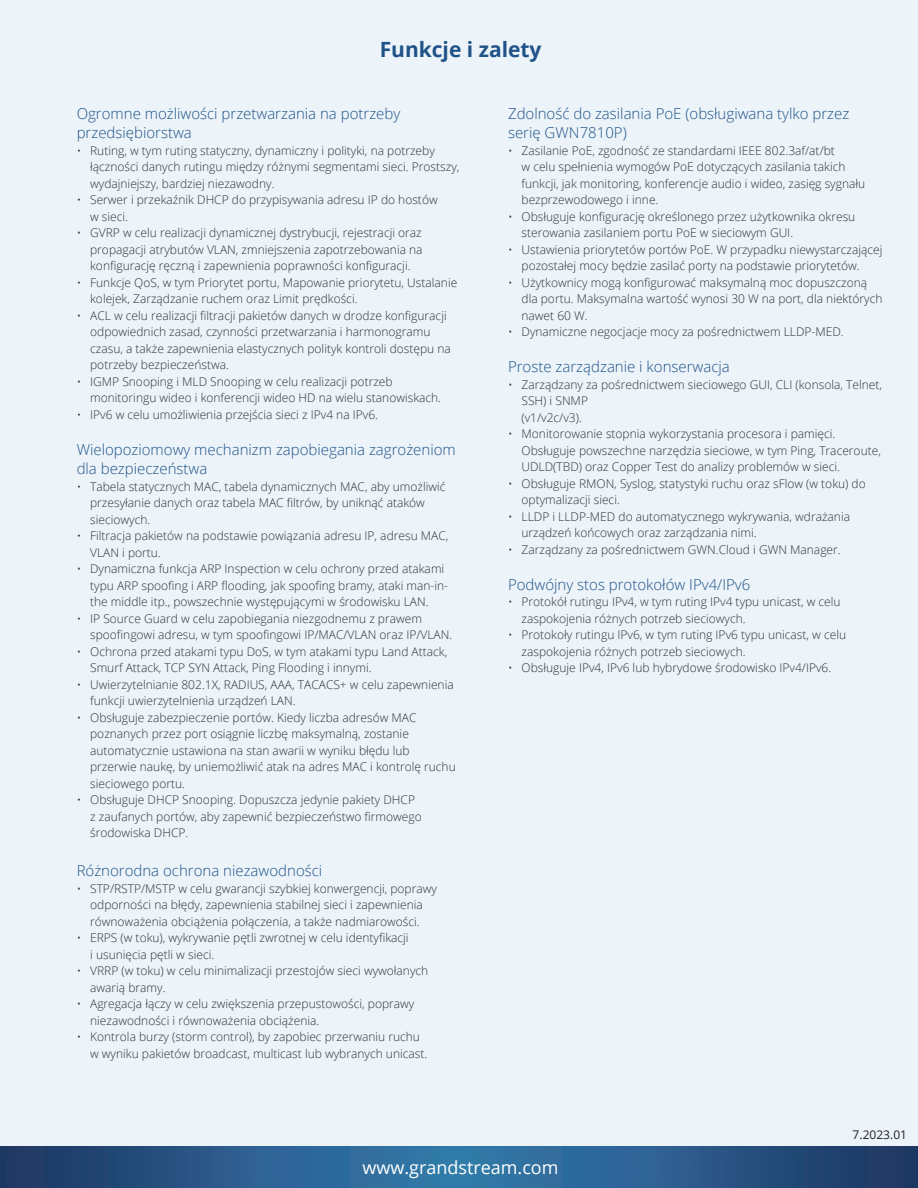
<style>
.page{position:relative;width:918px;height:1188px;background:#fff}
.page>*{position:absolute;margin:0;border:0;box-sizing:border-box;transform-origin:0 0}
.Body{font:700 21px "Open Sans";color:#1f5388}
.t1{font:18px "Open Sans";color:#fff}
.t2{font:300 15px/19.5px "Open Sans";color:#1f5388}
.t3{font:300 12px/16.5px "Open Sans";color:#2f3234}
.t4{font:12px "Open Sans";color:#231f20}
</style>
<div class="page">
<div style="left:0;top:0;width:918px;height:1146px;background:#ecf3f9"></div>
<svg style="left:0;top:1146px;width:918px;height:42px;background:#295988"></svg>
<p class="Body" style="left:380px;top:34px;width:163px">Funkcje i zalety</p>
<p class="t2" style="left:77px;top:103px;width:325px">Ogromne możliwości przetwarzania na potrzeby przedsiębiorstwa</p>
<p class="t3" style="left:90px;top:142px;width:371px;text-indent:-14px">• Ruting, w tym ruting statyczny, dynamiczny i polityki, na potrzeby łączności danych rutingu między różnymi segmentami sieci. Prostszy, wydajniejszy, bardziej niezawodny.</p>
<p class="t3" style="left:90px;top:191px;width:349px;text-indent:-14px">• Serwer i przekaźnik DHCP do przypisywania adresu IP do hostów w sieci.</p>
<p class="t3" style="left:90px;top:224px;width:334px;text-align:justify;text-indent:-14px">• GVRP w celu realizacji dynamicznej dystrybucji, rejestracji oraz propagacji atrybutów VLAN, zmniejszenia zapotrzebowania na konfigurację ręczną i zapewnienia poprawności konfiguracji.</p>
<p class="t3" style="left:90px;top:274px;width:369px;text-indent:-14px">• Funkcje QoS, w tym Priorytet portu, Mapowanie priorytetu, Ustalanie kolejek, Zarządzanie ruchem oraz Limit prędkości.</p>
<p class="t3" style="left:90px;top:307px;width:362px;text-indent:-14px">• ACL w celu realizacji filtracji pakietów danych w drodze konfiguracji odpowiednich zasad, czynności przetwarzania i harmonogramu czasu, a także zapewnienia elastycznych polityk kontroli dostępu na potrzeby bezpieczeństwa.</p>
<p class="t3" style="left:90px;top:373px;width:353px;text-indent:-14px">• IGMP Snooping i MLD Snooping w celu realizacji potrzeb monitoringu wideo i konferencji wideo HD na wielu stanowiskach.</p>
<p class="t3" style="left:77px;top:406px;width:303px">• IPv6 w celu umożliwienia przejścia sieci z IPv4 na IPv6.</p>
<p class="t2" style="left:77px;top:439px;width:381px">Wielopoziomowy mechanizm zapobiegania zagrożeniom dla bezpieczeństwa</p>
<p class="t3" style="left:90px;top:478px;width:357px;text-indent:-14px">• Tabela statycznych MAC, tabela dynamicznych MAC, aby umożliwić przesyłanie danych oraz tabela MAC filtrów, by uniknąć ataków sieciowych.</p>
<p class="t3" style="left:90px;top:527px;width:360px;text-indent:-14px">• Filtracja pakietów na podstawie powiązania adresu IP, adresu MAC,<br>VLAN i portu.</p>
<p class="t3" style="left:90px;top:560px;width:359px;text-indent:-14px">• Dynamiczna funkcja ARP Inspection w celu ochrony przed atakami typu ARP spoofing i ARP flooding, jak spoofing bramy, ataki man-in&shy;the middle itp., powszechnie występującymi w środowisku LAN.</p>
<p class="t3" style="left:90px;top:610px;width:364px;text-indent:-14px">• IP Source Guard w celu zapobiegania niezgodnemu z prawem spoofingowi adresu, w tym spoofingowi IP/MAC/VLAN oraz IP/VLAN.</p>
<p class="t3" style="left:90px;top:643px;width:359px;text-indent:-14px">• Ochrona przed atakami typu DoS, w tym atakami typu Land Attack,<br>Smurf Attack, TCP SYN Attack, Ping Flooding i innymi.</p>
<p class="t3" style="left:90px;top:676px;width:365px;text-indent:-14px">• Uwierzytelnianie 802.1X, RADIUS, AAA, TACACS+ w celu zapewnienia funkcji uwierzytelnienia urządzeń LAN.</p>
<p class="t3" style="left:90px;top:709px;width:367px;text-indent:-14px">• Obsługuje zabezpieczenie portów. Kiedy liczba adresów MAC poznanych przez port osiągnie liczbę maksymalną, zostanie automatycznie ustawiona na stan awarii w wyniku błędu lub przerwie naukę, by uniemożliwić atak na adres MAC i kontrolę ruchu sieciowego portu.</p>
<p class="t3" style="left:90px;top:791px;width:333px;text-indent:-14px">• Obsługuje DHCP Snooping. Dopuszcza jedynie pakiety DHCP z zaufanych portów, aby zapewnić bezpieczeństwo firmowego środowiska DHCP.</p>
<p class="t2" style="left:77px;top:861px;width:247px">Różnorodna ochrona niezawodności</p>
<p class="t3" style="left:77px;top:880px;width:362px;text-align:center">• STP/RSTP/MSTP w celu gwarancji szybkiej konwergencji, poprawy odporności na błędy, zapewnienia stabilnej sieci i zapewnienia równoważenia obciążenia połączenia, a także nadmiarowości.</p>
<p class="t3" style="left:90px;top:929px;width:320px;text-indent:-14px">• ERPS (w toku), wykrywanie pętli zwrotnej w celu identyfikacji i usunięcia pętli w sieci.</p>
<p class="t3" style="left:90px;top:962px;width:340px;text-indent:-14px">• VRRP (w toku) w celu minimalizacji przestojów sieci wywołanych awarią bramy.</p>
<p class="t3" style="left:90px;top:995px;width:326px;text-indent:-14px">• Agregacja łączy w celu zwiększenia przepustowości, poprawy niezawodności i równoważenia obciążenia.</p>
<p class="t3" style="left:90px;top:1028px;width:339px;text-indent:-14px">• Kontrola burzy (storm control), by zapobiec przerwaniu ruchu w wyniku pakietów broadcast, multicast lub wybranych unicast.</p>
<p class="t2" style="left:508px;top:103px;width:343px">Zdolność do zasilania PoE (obsługiwana tylko przez serię GWN7810P)</p>
<p class="t3" style="left:522px;top:142px;width:345px;text-indent:-14px">• Zasilanie PoE, zgodność ze standardami IEEE 802.3af/at/bt<br>w celu spełnienia wymogów PoE dotyczących zasilania takich funkcji, jak monitoring, konferencje audio i wideo, zasięg sygnału bezprzewodowego i inne.</p>
<p class="t3" style="left:522px;top:208px;width:335px;text-indent:-14px">• Obsługuje konfigurację określonego przez użytkownika okresu sterowania zasilaniem portu PoE w sieciowym GUI.</p>
<p class="t3" style="left:522px;top:241px;width:362px;text-indent:-14px">• Ustawienia priorytetów portów PoE. W przypadku niewystarczającej pozostałej mocy będzie zasilać porty na podstawie priorytetów.</p>
<p class="t3" style="left:522px;top:274px;width:362px;text-indent:-14px">• Użytkownicy mogą konfigurować maksymalną moc dopuszczoną dla portu. Maksymalna wartość wynosi 30 W na port, dla niektórych nawet 60 W.</p>
<p class="t3" style="left:508px;top:323px;width:337px">• Dynamiczne negocjacje mocy za pośrednictwem LLDP-MED.</p>
<p class="t2" style="left:508px;top:357px;width:223px">Proste zarządzanie i konserwacja</p>
<p class="t3" style="left:522px;top:376px;width:362px;text-indent:-14px">• Zarządzany za pośrednictwem sieciowego GUI, CLI (konsola, Telnet,<br>SSH) i SNMP<br>(v1/v2c/v3).</p>
<p class="t3" style="left:522px;top:425px;width:361px;text-indent:-14px">• Monitorowanie stopnia wykorzystania procesora i pamięci.<br>Obsługuje powszechne narzędzia sieciowe, w tym Ping, Traceroute,<br>UDLD(TBD) oraz Copper Test do analizy problemów w sieci.</p>
<p class="t3" style="left:522px;top:475px;width:346px;text-indent:-14px">• Obsługuje RMON, Syslog, statystyki ruchu oraz sFlow (w toku) do optymalizacji sieci.</p>
<p class="t3" style="left:522px;top:508px;width:330px;text-indent:-14px">• LLDP i LLDP-MED do automatycznego wykrywania, wdrażania urządzeń końcowych oraz zarządzania nimi.</p>
<p class="t3" style="left:508px;top:541px;width:334px">• Zarządzany za pośrednictwem GWN.Cloud i GWN Manager.</p>
<p class="t2" style="left:508px;top:574px;width:244px">Podwójny stos protokołów IPv4/IPv6</p>
<p class="t3" style="left:522px;top:593px;width:321px;text-indent:-14px">• Protokół rutingu IPv4, w tym ruting IPv4 typu unicast, w celu zaspokojenia różnych potrzeb sieciowych.</p>
<p class="t3" style="left:522px;top:626px;width:326px;text-indent:-14px">• Protokoły rutingu IPv6, w tym ruting IPv6 typu unicast, w celu zaspokojenia różnych potrzeb sieciowych.</p>
<p class="t3" style="left:508px;top:659px;width:325px">• Obsługuje IPv4, IPv6 lub hybrydowe środowisko IPv4/IPv6.</p>
<p class="t4" style="left:853px;top:1127px;width:56px">7.2023.01</p>
<p class="t1" style="left:362px;top:1155px;width:198px">www.grandstream.com</p>
</div>
